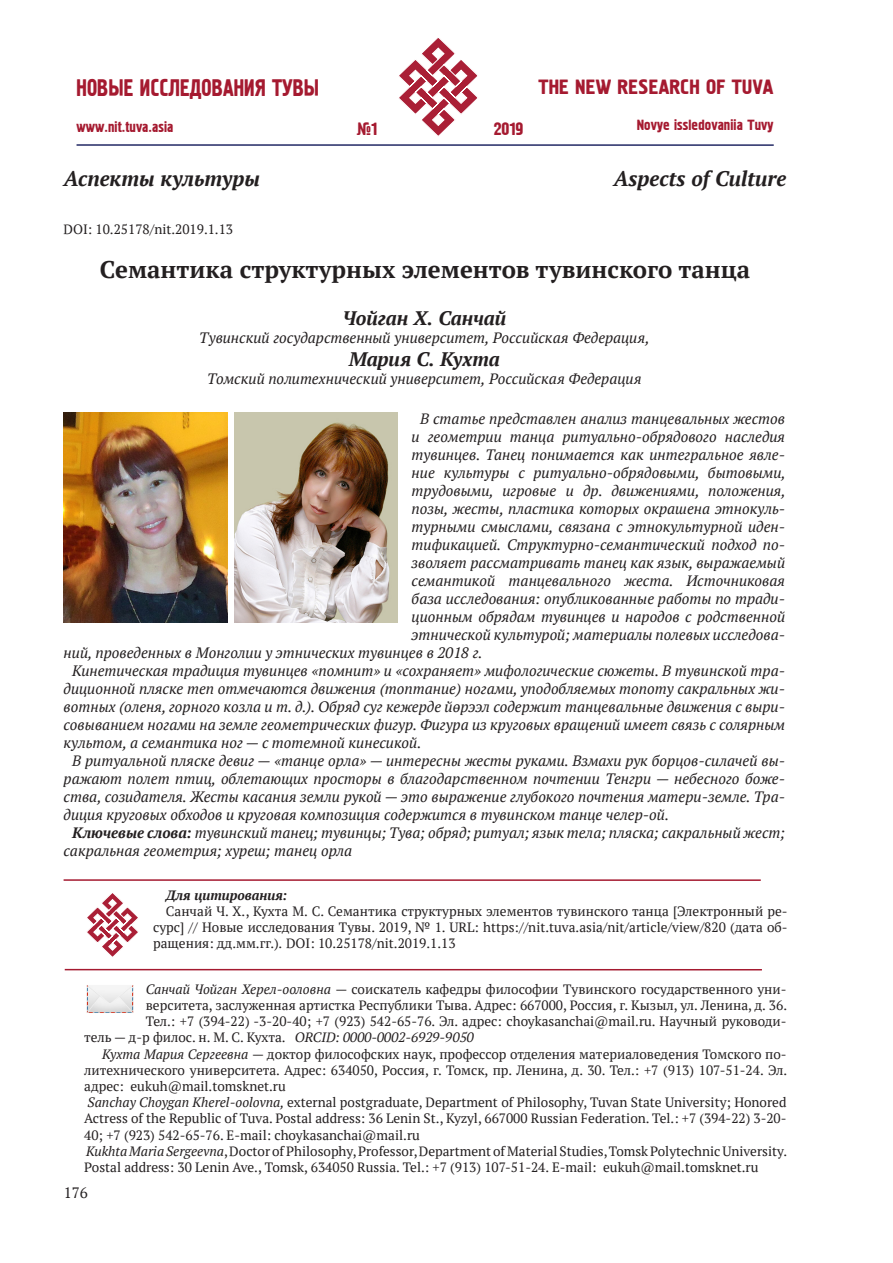
<style>
.page{position:relative;width:893px;height:1263px;background:#fff}
.page>*{position:absolute;margin:0;border:0;box-sizing:border-box;transform-origin:0 0}
.t1{font:24.3px "Pollock 1 CTT";color:#a51a30;scale:.86 1}
.Заголовок{font:700 24px "PT Serif";color:#231f20}
.Рубрика{font:italic 700 21px "PT Serif";color:#231f20}
.t2{font:21px "Pollock 1 CTT";color:#a51a30}
.Автор{font:italic 700 19.5px "PT Serif";letter-spacing:-.005em;color:#231f20}
.t3{font:18px "Pollock 1 CTT";color:#a51a30}
.Автор-2{font:italic 15px/18px "PT Serif";color:#231f20;text-align:justify}
.t4{font:15px "Pollock 1 CTT";color:#a51a30}
.t5{font:15px "PT Serif";color:#231f20}
.t6{font:13.5px/16.2px "PT Serif";color:#231f20;text-align:justify}
.t7{font:italic 700 13.5px "PT Serif";color:#231f20}
.s1{font-weight:700}
.s2{font-style:italic}
</style>
<div class="page">
<hr style="left:77px;top:144px;width:697px;height:2px;background:#232965">
<svg style="left:76px;top:144px;width:245px;height:2px"></svg>
<svg style="left:399px;top:37px;width:79px;height:99px"></svg>
<hr style="left:65px;top:969px;width:697px;height:1px;background:#a51a30">
<img style="left:86px;top:985px;width:48px;height:28px">
<hr style="left:64px;top:879px;width:697px;height:2px;background:#a51a30">
<svg style="left:87px;top:893px;width:51px;height:64px"></svg>
<img style="left:64px;top:412px;width:163px;height:211px">
<img style="left:234px;top:412px;width:163px;height:211px">
<h1 class="t1" style="left:77px;top:74px;width:284px">НОВЫЕ ИССЛЕДОВАНИЯ ТУВЫ</h1>
<p class="t4" style="left:77px;top:118px;width:98px">www.nit.tuva.asia</p>
<p class="t3" style="left:356px;top:119px;width:22px">№1</p>
<p class="t3" style="left:494px;top:119px;width:31px">2019</p>
<h3 class="t2" style="left:539px;top:75px;width:236px">THE NEW RESEARCH OF TUVA</h3>
<p class="t4" style="left:637px;top:117px;width:138px">Novye issledovaniia Tuvy</p>
<p class="Рубрика" style="left:64px;top:165px;width:198px">Аспекты культуры</p>
<p class="Рубрика" style="left:613px;top:165px;width:174px">Aspects of Culture</p>
<p class="t6" style="left:64px;top:221px;width:171px">DOI: 10.25178/nit.2019.1.13</p>
<p class="Заголовок" style="left:100px;top:254px;width:652px">Семантика структурных элементов тувинского танца</p>
<p class="Автор" style="left:343px;top:305px;width:165px">Чойган Х. Санчай</p>
<p class="Автор-2" style="left:199px;top:328px;width:452px">Тувинский государственный университет, Российская Федерация,</p>
<p class="Автор" style="left:349px;top:347px;width:153px">Мария С. Кухта</p>
<p class="Автор-2" style="left:207px;top:370px;width:436px">Томский политехнический университет, Российская Федерация</p>
<p class="Автор-2" style="left:420px;top:410px;width:366px">В статье представлен анализ танцевальных жестов</p>
<p class="Автор-2" style="left:412px;top:428px;width:375px">и геометрии танца ритуально-обрядового наследия</p>
<p class="Автор-2" style="left:412px;top:446px;width:375px">тувинцев. Танец понимается как интегральное явле-</p>
<p class="Автор-2" style="left:412px;top:464px;width:376px">ние культуры с ритуально-обрядовыми, бытовыми,</p>
<p class="Автор-2" style="left:412px;top:482px;width:376px">трудовыми, игровые и др. движениями, положения,</p>
<p class="Автор-2" style="left:412px;top:500px;width:375px">позы, жесты, пластика которых окрашена этнокуль-</p>
<p class="Автор-2" style="left:412px;top:518px;width:375px">турными смыслами, связана с этнокультурной иден-</p>
<p class="Автор-2" style="left:412px;top:536px;width:375px">тификацией. Структурно-семантический подход по-</p>
<p class="Автор-2" style="left:412px;top:554px;width:375px">зволяет рассматривать танец как язык, выражаемый</p>
<p class="Автор-2" style="left:412px;top:572px;width:375px">семантикой танцевального жеста. Источниковая</p>
<p class="Автор-2" style="left:412px;top:590px;width:375px">база исследования: опубликованные работы по тради-</p>
<p class="Автор-2" style="left:412px;top:608px;width:375px">ционным обрядам тувинцев и народов с родственной</p>
<p class="Автор-2" style="left:412px;top:626px;width:375px">этнической культурой; материалы полевых исследова-</p>
<p class="Автор-2" style="left:64px;top:644px;width:420px">ний, проведенных в Монголии у этнических тувинцев в 2018 г.</p>
<p class="Автор-2" style="left:64px;top:662px;width:723px;text-indent:9px">Кинетическая традиция тувинцев «помнит» и «сохраняет» мифологические сюжеты. В тувинской тра&shy;диционной пляске теп отмечаются движения (топтание) ногами, уподобляемых топоту сакральных жи&shy;вотных (оленя, горного козла и т. д.). Обряд суг кежерде йөрээл содержит танцевальные движения с выри&shy;совыванием ногами на земле геометрических фигур. Фигура из круговых вращений имеет связь с солярным культом, а семантика ног — с тотемной кинесикой.</p>
<p class="Автор-2" style="left:64px;top:752px;width:723px;text-indent:9px">В ритуальной пляске девиг — «танце орла» — интересны жесты руками. Взмахи рук борцов-силачей вы&shy;ражают полет птиц, облетающих просторы в благодарственном почтении Тенгри — небесного боже&shy;ства, созидателя. Жесты касания земли рукой — это выражение глубокого почтения матери-земле. Тра&shy;диция круговых обходов и круговая композиция содержится в тувинском танце челер-ой.</p>
<p class="Автор-2" style="left:64px;top:824px;width:723px;text-indent:9px"><span class="s1">Ключевые слова:</span> тувинский танец; тувинцы; Тува; обряд; ритуал; язык тела; пляска; сакральный жест; сакральная геометрия; хуреш; танец орла</p>
<p class="t7" style="left:166px;top:886px;width:123px">Для цитирования:</p>
<p class="t6" style="left:153px;top:903px;width:636px;text-indent:13px">Санчай Ч. Х., Кухта М. С. Семантика структурных элементов тувинского танца [Электронный ре&shy;сурс] // Новые исследования Тувы. 2019, № 1. URL: https://nit.tuva.asia/nit/article/view/820 (дата об&shy;ращения: дд.мм.гг.). DOI: 10.25178/nit.2019.1.13</p>
<p class="t6" style="left:146px;top:981px;width:642px"><span class="s2">Санчай Чойган Херел-ооловна</span> — соискатель кафедры философии Тувинского государственного уни-</p>
<p class="t6" style="left:146px;top:997px;width:643px">верситета, заслуженная артистка Республики Тыва. Адрес: 667000, Россия, г. Кызыл, ул. Ленина, д. 36.</p>
<p class="t6" style="left:146px;top:1013px;width:642px">Тел.: +7 (394-22) -3-20-40; +7 (923) 542-65-76. Эл. адрес: choykasanchai@mail.ru. Научный руководи-</p>
<p class="t6" style="left:84px;top:1029px;width:391px">тель — д-р филос. н. М. С. Кухта. <span class="s2">ORCID: 0000-0002-6929-9050</span></p>
<p class="t6" style="left:84px;top:1045px;width:704px;text-indent:18px"><span class="s2">Кухта Мария Сергеевна</span> — доктор философских наук, профессор отделения материаловедения Томского по&shy;литехнического университета. Адрес: 634050, Россия, г. Томск, пр. Ленина, д. 30. Тел.: +7 (913) 107-51-24. Эл. адрес: eukuh@mail.tomsknet.ru</p>
<p class="t6" style="left:84px;top:1094px;width:704px"><span class="s2">Sanchay Choygan Kherel-oolovna,</span> external postgraduate, Department of Philosophy, Tuvan State University; Honored Actress of the Republic of Tuva. Postal address: 36 Lenin St., Kyzyl, 667000 Russian Federation. Tel.: +7 (394-22) 3-20- 40; +7 (923) 542-65-76. E-mail: choykasanchai@mail.ru</p>
<p class="t6" style="left:84px;top:1143px;width:704px"><span class="s2">Kukhta Maria Sergeevna</span>, Doctor of Philosophy, Professor, Department of Material Studies, Tomsk Polytechnic University.<br>Postal address: 30 Lenin Ave., Tomsk, 634050 Russia. Tel.: +7 (913) 107-51-24. E-mail: eukuh@mail.tomsknet.ru</p>
<p class="t5" style="left:64px;top:1183px;width:25px">176</p>
</div>
